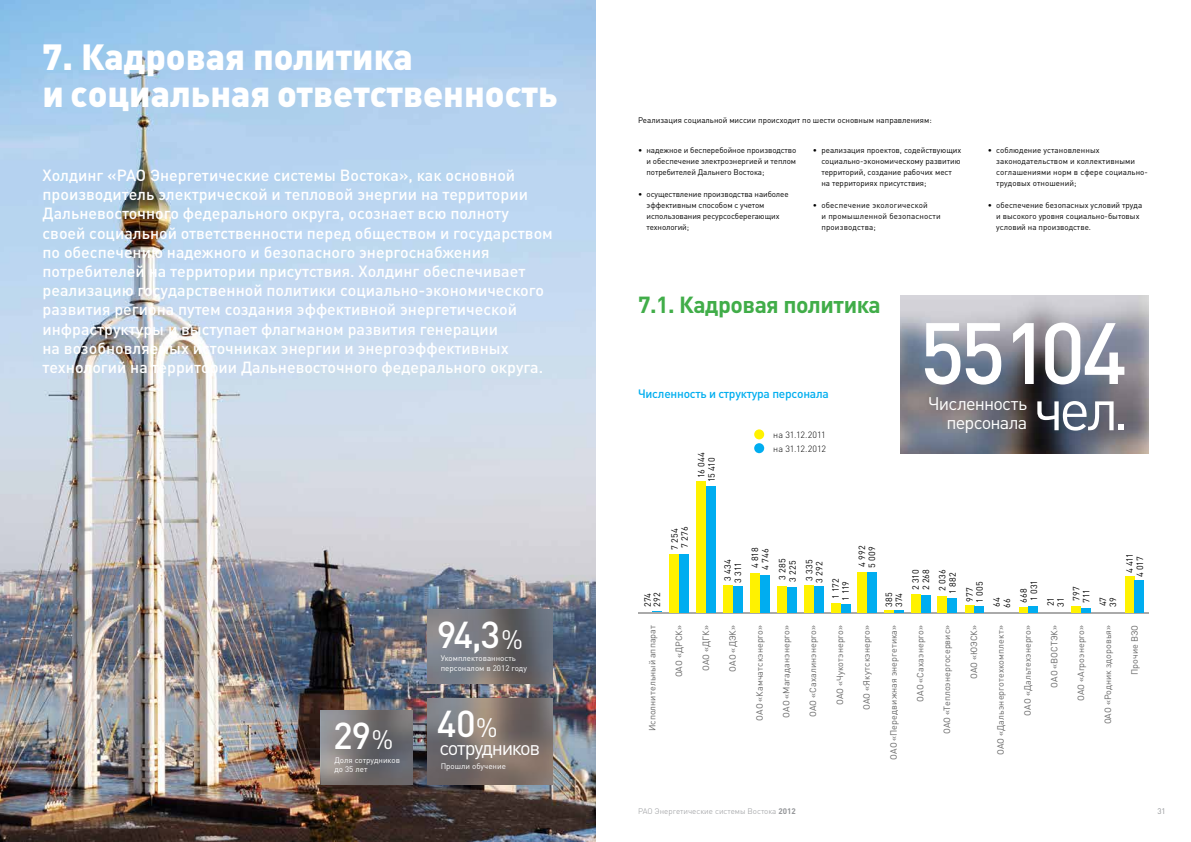
<style>
.page{position:relative;width:1191px;height:842px;background:#fff}
.page>*{position:absolute;margin:0;border:0;box-sizing:border-box;transform-origin:0 0}
.t1{font:500 85.5px "DIN Pro";color:#fff}
.t2{font:58.7px "DIN Pro";color:#fff}
.t3{font:500 37px "DIN Pro";color:#fff}
.t4{font:900 36px/37px "DIN Pro";color:#fff}
.t5{font:26.4px "DIN Pro";color:#fff}
.t6{font:700 23px "DIN Pro";letter-spacing:-.02em;color:#41ad49}
.t7{font:20px "DIN Pro";letter-spacing:-.07em;color:#fff}
.t8{font:18.1px/18.7px "DIN Pro";letter-spacing:-.045em;color:#fff;text-align:right}
.t9{font:500 16px/19.2px "DIN Pro";color:#fff}
.t10{font:500 12px "DIN Pro";letter-spacing:-.02em;color:#00aeef}
.t11{font:9px "DIN Pro";color:#666}
.t12{font:9px/10.1px "DIN Pro";letter-spacing:.025em;color:#000}
.t13{font:300 9px/14px "DIN Pro";letter-spacing:-.005em;color:#000}
.t14{font:9px/10.2px "DIN Pro";letter-spacing:-.03em;color:#000}
.t15{font:8px/11px "DIN Pro";color:#000}
.t16{font:8px/9.6px "DIN Pro";color:#fff}
.t17{font:8px/11px "DIN Pro";letter-spacing:.02em;color:#000}
.t18{font:300 8px "DIN Pro";color:#939598}
.t19{font:8px "DIN Pro";color:#939598}
.s1{font-weight:400;font-size:26.4px}
.s2{font-weight:700}
</style>
<div class="page">
<img style="left:0;top:0;width:595px;height:842px">
<svg style="left:427px;top:699px;width:126px;height:86px;background:#7c726e"></svg>
<img style="left:900px;top:295px;width:248px;height:158px">
<svg style="left:321px;top:711px;width:91px;height:74px;background:#777476"></svg>
<svg style="left:427px;top:609px;width:126px;height:74px;background:#727378"></svg>
<img style="left:638px;top:612px;width:510px;height:1px">
<div style="left:669px;top:554px;width:10px;height:58px;background:#fff200"></div>
<div style="left:679px;top:554px;width:10px;height:58px;background:#00adf0"></div>
<div style="left:696px;top:481px;width:10px;height:131px;background:#fff200"></div>
<div style="left:706px;top:486px;width:10px;height:126px;background:#00adf0"></div>
<div style="left:723px;top:585px;width:9px;height:27px;background:#fff200"></div>
<div style="left:732px;top:586px;width:10px;height:26px;background:#00adf0"></div>
<div style="left:750px;top:573px;width:10px;height:39px;background:#fff200"></div>
<div style="left:760px;top:575px;width:10px;height:37px;background:#00adf0"></div>
<div style="left:777px;top:586px;width:10px;height:26px;background:#fff200"></div>
<div style="left:787px;top:587px;width:10px;height:25px;background:#00adf0"></div>
<div style="left:804px;top:585px;width:10px;height:27px;background:#fff200"></div>
<div style="left:814px;top:586px;width:10px;height:26px;background:#00adf0"></div>
<div style="left:831px;top:603px;width:9px;height:9px;background:#fff200"></div>
<div style="left:840px;top:604px;width:10px;height:8px;background:#00adf0"></div>
<div style="left:856px;top:572px;width:10px;height:40px;background:#fff200"></div>
<div style="left:866px;top:572px;width:10px;height:40px;background:#00adf0"></div>
<svg style="left:884px;top:610px;width:19px;height:2px"></svg>
<div style="left:910px;top:594px;width:10px;height:18px;background:#fff200"></div>
<div style="left:920px;top:595px;width:10px;height:17px;background:#00adf0"></div>
<div style="left:937px;top:596px;width:10px;height:16px;background:#fff200"></div>
<div style="left:947px;top:598px;width:10px;height:14px;background:#00adf0"></div>
<div style="left:964px;top:605px;width:10px;height:7px;background:#fff200"></div>
<div style="left:974px;top:606px;width:10px;height:6px;background:#00adf0"></div>
<div style="left:1018px;top:607px;width:10px;height:5px;background:#fff200"></div>
<div style="left:1028px;top:606px;width:10px;height:6px;background:#00adf0"></div>
<div style="left:1071px;top:606px;width:10px;height:6px;background:#fff200"></div>
<hr style="left:1081px;top:608px;width:10px;height:4px;background:#00adf0">
<div style="left:1124px;top:576px;width:10px;height:36px;background:#fff200"></div>
<div style="left:1134px;top:580px;width:10px;height:32px;background:#00adf0"></div>
<div style="left:754px;top:429px;width:10px;height:10px;background:#fff200;border-radius:50%"></div>
<div style="left:754px;top:443px;width:10px;height:10px;background:#00adf0;border-radius:50%"></div>
<h3 class="t4" style="left:43px;top:37px;width:516px">7. Кадровая политика<br>и социальная ответственность</h3>
<p class="t9" style="left:43px;top:165px;width:512px">Холдинг «РАО Энергетические системы Востока», как основной производитель электрической и тепловой энергии на территории Дальневосточного федерального округа, осознает всю полноту своей социальной ответственности перед обществом и государством по обеспечению надежного и безопасного энергоснабжения потребителей на территории присутствия. Холдинг обеспечивает реализацию государственной политики социально-экономического развития региона путем создания эффективной энергетической инфраструктуры и выступает флагманом развития генерации<br>на возобновляемых источниках энергии и энергоэффективных технологий на территории Дальневосточного федерального округа.</p>
<h3 class="t3" style="left:437px;top:609px;width:88px">94,3<span class="s1">%</span></h3>
<h3 class="t3" style="left:333px;top:711px;width:62px">29<span class="s1">%</span></h3>
<p class="t16" style="left:334px;top:754px;width:67px">Доля сотрудников до 35 лет</p>
<p class="t16" style="left:441px;top:653px;width:88px">Укомплектованность персоналом в 2012 году</p>
<h3 class="t3" style="left:437px;top:699px;width:40px">40</h3>
<h3 class="t5" style="left:476px;top:710px;width:24px">%</h3>
<p class="t7" style="left:439px;top:734px;width:102px">сотрудников</p>
<p class="t16" style="left:441px;top:761px;width:67px">Прошли обучение</p>
<p class="t15" style="left:638px;top:115px;width:295px">Реализация социальной миссии происходит по шести основным направлениям:</p>
<p class="t15" style="left:821px;top:144px;width:141px;text-indent:-9px">• реализация проектов, содействующих социально-экономическому развитию территорий, создание рабочих мест на территориях присутствия;</p>
<p class="t17" style="left:821px;top:199px;width:121px;text-indent:-9px">• обеспечение экологической<br>и промышленной безопасности производства;</p>
<p class="t15" style="left:646px;top:144px;width:151px;text-align:justify;text-indent:-9px">• надежное и бесперебойное производство и обеспечение электроэнергией и теплом потребителей Дальнего Востока;</p>
<p class="t15" style="left:646px;top:188px;width:144px;text-indent:-9px">• осуществление производства наиболее эффективным способом с учетом использования ресурсосберегающих технологий;</p>
<h3 class="t6" style="left:638px;top:289px;width:244px">7.1. Кадровая политика</h3>
<p class="t15" style="left:996px;top:144px;width:153px;text-indent:-9px">• соблюдение установленных законодательством и коллективными соглашениями норм в сфере социально&shy;трудовых отношений;</p>
<p class="t15" style="left:996px;top:199px;width:147px;text-indent:-9px">• обеспечение безопасных условий труда и высокого уровня социально-бытовых условий на производстве.</p>
<p class="t10" style="left:638px;top:386px;width:192px">Численность и структура персонала</p>
<p class="t14" style="left:696px;top:482px;width:32px;text-indent:4px;rotate:-90deg">16 044<br>15 410</p>
<p class="t13" style="left:773px;top:427px;width:55px">на 31.12.2011 на 31.12.2012</p>
<h1 class="t1" style="left:919px;top:295px;width:209px">55 104</h1>
<p class="t8" style="left:928px;top:393px;width:101px">Численность персонала</p>
<h2 class="t2" style="left:1033px;top:369px;width:97px">чел.</h2>
<p class="t12" style="left:669px;top:550px;width:25px;rotate:-90deg">7 254<br>7 276</p>
<p class="t12" style="left:642px;top:607px;width:16px;line-height:9.5px;rotate:-90deg">274<br>292</p>
<p class="t11" style="left:646px;top:731px;width:108px;rotate:-90deg">Исполнительный аппарат</p>
<p class="t11" style="left:673px;top:677px;width:54px;rotate:-90deg">ОАО «ДРСК»</p>
<p class="t11" style="left:699px;top:671px;width:48px;rotate:-90deg">ОАО «ДГК»</p>
<p class="t12" style="left:722px;top:583px;width:25px;rotate:-90deg">3 434<br>3 311</p>
<p class="t12" style="left:749px;top:570px;width:24px;line-height:10.4px;rotate:-90deg">4 818<br>4 746</p>
<p class="t11" style="left:726px;top:671px;width:48px;rotate:-90deg">ОАО «ДЭК»</p>
<p class="t11" style="left:753px;top:720px;width:97px;rotate:-90deg">ОАО «Камчатскэнерго»</p>
<p class="t12" style="left:777px;top:582px;width:25px;rotate:-90deg">3 285<br>3 225</p>
<p class="t11" style="left:780px;top:718px;width:94px;rotate:-90deg">ОАО «Магаданэнерго»</p>
<p class="t12" style="left:803px;top:583px;width:25px;rotate:-90deg">3 335<br>3 292</p>
<p class="t12" style="left:830px;top:601px;width:24px;rotate:-90deg">1 172<br>1 119</p>
<p class="t12" style="left:856px;top:568px;width:24px;rotate:-90deg">4 992<br>5 009</p>
<p class="t11" style="left:807px;top:717px;width:93px;rotate:-90deg">ОАО «Сахалинэнерго»</p>
<p class="t11" style="left:833px;top:705px;width:82px;rotate:-90deg">ОАО «Чукотэнерго»</p>
<p class="t11" style="left:860px;top:710px;width:87px;rotate:-90deg">ОАО «Якутскэнерго»</p>
<p class="t12" style="left:883px;top:607px;width:16px;line-height:9.8px;rotate:-90deg">385<br>374</p>
<p class="t11" style="left:887px;top:760px;width:136px;rotate:-90deg">ОАО «Передвижная энергетика»</p>
<p class="t12" style="left:910px;top:590px;width:23px;line-height:10.4px;rotate:-90deg">2 310<br>2 268</p>
<p class="t11" style="left:914px;top:701px;width:78px;rotate:-90deg">ОАО «Сахаэнерго»</p>
<p class="t12" style="left:936px;top:594px;width:26px;line-height:10.5px;rotate:-90deg">2 036<br>1 882</p>
<p class="t12" style="left:964px;top:603px;width:23px;rotate:-90deg">977<br>1 005</p>
<p class="t11" style="left:941px;top:734px;width:110px;rotate:-90deg">ОАО «Теплоэнергосервис»</p>
<p class="t11" style="left:967px;top:679px;width:56px;rotate:-90deg">ОАО «ЮЭСК»</p>
<p class="t12" style="left:991px;top:608px;width:12px;line-height:10.4px;rotate:-90deg">64<br>66</p>
<p class="t11" style="left:994px;top:755px;width:132px;rotate:-90deg">ОАО «Дальэнерготехкомплект»</p>
<p class="t12" style="left:1018px;top:603px;width:25px;rotate:-90deg">668<br>1 031</p>
<p class="t11" style="left:1021px;top:715px;width:92px;rotate:-90deg">ОАО «Дальтехэнерго»</p>
<p class="t12" style="left:1045px;top:607px;width:11px;rotate:-90deg">21<br>31</p>
<p class="t11" style="left:1048px;top:688px;width:64px;rotate:-90deg">ОАО «ВОСТЭК»</p>
<p class="t12" style="left:1070px;top:603px;width:17px;rotate:-90deg">797<br>711</p>
<p class="t11" style="left:1074px;top:701px;width:78px;rotate:-90deg">ОАО «Агроэнерго»</p>
<p class="t12" style="left:1097px;top:607px;width:11px;rotate:-90deg">47<br>39</p>
<p class="t11" style="left:1101px;top:724px;width:101px;rotate:-90deg">ОАО «Родник здоровья»</p>
<p class="t12" style="left:1124px;top:577px;width:26px;text-align:center;rotate:-90deg">4 411<br>4 017</p>
<p class="t11" style="left:1128px;top:675px;width:51px;rotate:-90deg">Прочие ВЗО</p>
<p class="t18" style="left:638px;top:805px;width:159px">РАО Энергетические системы Востока <span class="s2">2012</span></p>
<p class="t19" style="left:1157px;top:805px;width:10px">31</p>
</div>
